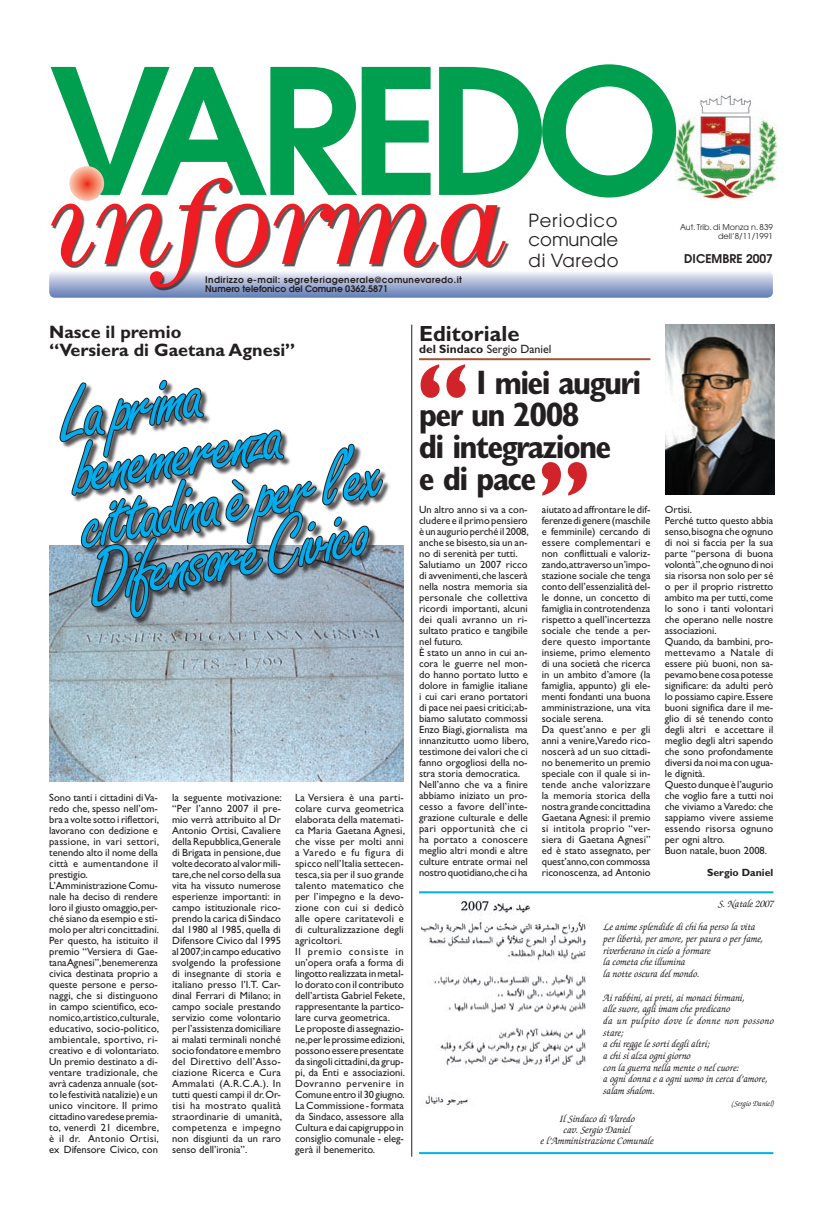
<style>
.page{position:relative;width:823px;height:1219px;background:#fff}
.page>*{position:absolute;margin:0;border:0;box-sizing:border-box;transform-origin:0 0}
.t1{font:600 173px "Avant Garde";letter-spacing:-.065em;color:#009f4f}
.t2{font:italic 125px "Century";letter-spacing:-.01em;color:#ee1d23}
.t3{font:700 condensed 110px "Gill Sans";color:#d1232a}
.t4{font:80px "Freestyle Script";color:#00aeef}
.t5{font:700 condensed 34px/32px "Gill Sans";letter-spacing:-.05em;color:#231f20}
.t6{font:700 22px "Gill Sans";color:#231f20}
.t7{font:700 18px/18px "Gill Sans";color:#231f20}
.t8{font:18px/19px "Avant Garde";letter-spacing:.04em;color:#231f20}
.t9{font:12px "Gill Sans";color:#231f20}
.t10{font:600 12px "Avant Garde";color:#231f20}
.t11{font:10.5px/11px "Gill Sans";color:#231f20}
.t12{font:italic 500 10.5px/11.7px "Zapf Chancery";color:#231f20}
.t13{font:700 10.5px "Gill Sans";color:#231f20}
.t14{font:600 9px/9px "Avant Garde";letter-spacing:.045em;color:#231f20}
.t15{font:8px/9px "Avant Garde";color:#231f20;text-align:right}
.t16{font:italic 500 8px "Zapf Chancery";color:#231f20}
.s1{font-weight:700}
</style>
<div class="page">
<img style="left:674px;top:94px;width:103px;height:106px">
<svg style="left:49px;top:272px;width:723px;height:26px;background:#92a4cc"></svg>
<div style="left:24px;top:151px;width:610px;height:143px;background:#231f20;opacity:.75"></div>
<svg style="left:69px;top:166px;width:35px;height:35px"></svg>
<hr style="left:419px;top:358px;width:231px;height:2px;background:#a75433">
<img style="left:665px;top:324px;width:109px;height:170px">
<hr style="left:411px;top:325px;width:1px;height:832px;background:#231f20">
<img style="left:49px;top:545px;width:354px;height:237px">
<div style="left:60px;top:381px;width:330px;height:245px;background:#231f20;opacity:.75"></div>
<svg style="left:51px;top:379px;width:335px;height:241px"></svg>
<img style="left:421px;top:900px;width:166px;height:207px">
<hr style="left:419px;top:1152px;width:353px;height:2px;background:#00aeef">
<hr style="left:419px;top:891px;width:353px;height:2px;background:#00aeef">
<h1 class="t1" style="left:140px;top:18px;width:543px">AREDO</h1>
<h3 class="t8" style="left:528px;top:211px;width:91px">Periodico comunale</h3>
<h3 class="t8" style="left:528px;top:251px;width:91px">di Varedo</h3>
<h2 class="t2" style="left:49px;top:149px;width:459px"><sup>V</sup>informa</h2>
<p class="t15" style="left:679px;top:222px;width:94px">Aut. Trib. di Monza n. 839 dell’8/11/1991</p>
<p class="t10" style="left:683px;top:251px;width:90px">DICEMBRE 2007</p>
<p class="t14" style="left:205px;top:275px;width:258px">Indirizzo e-mail: segreteriagenerale@comunevaredo.it<br>Numero telefonico del Comune 0362.5871</p>
<h3 class="t7" style="left:49px;top:323px;width:247px">Nasce il premio<br>“Versiera di Gaetana Agnesi”</h3>
<h3 class="t4" style="left:52px;top:370px;width:145px;rotate:-10deg">La prima</h3>
<h3 class="t4" style="left:61px;top:424px;width:217px;rotate:-10deg">benemerenza</h3>
<h3 class="t4" style="left:71px;top:478px;width:308px;rotate:-10deg">cittadina è per l’ex</h3>
<h3 class="t4" style="left:80px;top:532px;width:284px;rotate:-10deg">Difensore Civico</h3>
<p class="t11" style="left:49px;top:792px;width:111px">Sono tanti i cittadini di Va&shy;redo che, spesso nell’om&shy;bra a volte sotto i riflettori, lavorano con dedizione e passione, in vari settori, tenendo alto il nome della città e aumentandone il prestigio.<br>L’Amministrazione Comu&shy;nale ha deciso di rendere loro il giusto omaggio, per&shy;ché siano da esempio e sti&shy;molo per altri concittadini.<br>Per questo, ha istituito il premio “Versiera di Gae&shy;tana Agnesi”,benemerenza civica destinata proprio a queste persone e perso&shy;naggi, che si distinguono in campo scientifico, eco&shy;nomico,artistico,culturale, educativo, socio-politico, ambientale, sportivo, ri&shy;creativo e di volontariato.<br>Un premio destinato a di&shy;ventare tradizionale, che avrà cadenza annuale (sot&shy;to le festività natalizie) e un unico vincitore. Il primo cittadino varedese premia&shy;to, venerdì 21 dicembre, è il dr. Antonio Ortisi, ex Difensore Civico, con</p>
<p class="t11" style="left:172px;top:792px;width:111px;text-align:justify">la seguente motivazione: “Per l’anno 2007 il pre&shy;mio verrà attribuito al Dr Antonio Ortisi, Cavaliere della Repubblica,Generale di Brigata in pensione, due volte decorato al valor mili&shy;tare,che nel corso della sua vita ha vissuto numerose esperienze importanti: in campo istituzionale rico&shy;prendo la carica di Sindaco dal 1980 al 1985, quella di Difensore Civico dal 1995 al 2007;in campo educativo svolgendo la professione di insegnante di storia e italiano presso l’I.T. Car&shy;dinal Ferrari di Milano; in campo sociale prestando servizio come volontario per l’assistenza domiciliare ai malati terminali nonché socio fondatore e membro del Direttivo dell’Asso&shy;ciazione Ricerca e Cura Ammalati (A.R.C.A.). In tutti questi campi il dr. Or&shy;tisi ha mostrato qualità straordinarie di umanità, competenza e impegno non disgiunti da un raro senso dell’ironia”.</p>
<p class="t11" style="left:295px;top:792px;width:111px">La Versiera è una parti&shy;colare curva geometrica elaborata della matemati&shy;ca Maria Gaetana Agnesi, che visse per molti anni a Varedo e fu figura di spicco nell’Italia settecen&shy;tesca, sia per il suo grande talento matematico che per l’impegno e la devo&shy;zione con cui si dedicò alle opere caritatevoli e di culturalizzazione degli agricoltori.<br>Il premio consiste in un’opera orafa a forma di lingotto realizzata in metal&shy;lo dorato con il contributo dell’artista Gabriel Fekete, rappresentante la partico&shy;lare curva geometrica.<br>Le proposte di assegnazio&shy;ne,per le prossime edizioni, possono essere presentate da singoli cittadini,da grup&shy;pi, da Enti e associazioni.<br>Dovranno pervenire in<br>Comune entro il 30 giugno.<br>La Commissione - formata da Sindaco, assessore alla<br>Cultura e dai capigruppo in consiglio comunale - eleg&shy;gerà il benemerito.</p>
<h3 class="t6" style="left:419px;top:320px;width:102px">Editoriale</h3>
<p class="t9" style="left:419px;top:342px;width:134px"><span class="s1">del Sindaco</span> Sergio Daniel</p>
<h3 class="t5" style="left:418px;top:366px;width:224px;text-indent:58px">I miei auguri per un 2008<br>di integrazione<br>e di pace</h3>
<h3 class="t3" style="left:415px;top:338px;width:56px">“</h3>
<h3 class="t3" style="left:536px;top:435px;width:56px">”</h3>
<p class="t11" style="left:419px;top:504px;width:111px">Un altro anno si va a con&shy;cludere e il primo pensiero è un augurio perché il 2008, anche se bisesto, sia un an&shy;no di serenità per tutti.<br>Salutiamo un 2007 ricco di avvenimenti, che lascerà nella nostra memoria sia personale che collettiva ricordi importanti, alcuni dei quali avranno un ri&shy;sultato pratico e tangibile nel futuro.<br>È stato un anno in cui an&shy;cora le guerre nel mon&shy;do hanno portato lutto e dolore in famiglie italiane i cui cari erano portatori di pace nei paesi critici; ab&shy;biamo salutato commossi<br>Enzo Biagi, giornalista ma innanzitutto uomo libero, testimone dei valori che ci fanno orgogliosi della no&shy;stra storia democratica.<br>Nell’anno che va a finire abbiamo iniziato un pro&shy;cesso a favore dell’inte&shy;grazione culturale e delle pari opportunità che ci ha portato a conoscere meglio altri mondi e altre culture entrate ormai nel nostro quotidiano,che ci ha</p>
<p class="t11" style="left:541px;top:504px;width:110px">aiutato ad affrontare le dif&shy;ferenze di genere (maschile e femminile) cercando di essere complementari e non conflittuali e valoriz&shy;zando,attraverso un’impo&shy;stazione sociale che tenga conto dell’essenzialità del&shy;le donne, un concetto di famiglia in controtendenza rispetto a quell’incertezza sociale che tende a per&shy;dere questo importante insieme, primo elemento di una società che ricerca in un ambito d’amore (la famiglia, appunto) gli ele&shy;menti fondanti una buona amministrazione, una vita sociale serena.<br>Da quest’anno e per gli anni a venire,Varedo rico&shy;noscerà ad un suo cittadi&shy;no benemerito un premio speciale con il quale si in&shy;tende anche valorizzare la memoria storica della nostra grande concittadina<br>Gaetana Agnesi: il premio si intitola proprio “ver&shy;siera di Gaetana Agnesi” ed è stato assegnato, per quest’anno,con commossa riconoscenza, ad Antonio</p>
<p class="t11" style="left:664px;top:504px;width:110px">Ortisi.<br>Perché tutto questo abbia senso, bisogna che ognuno di noi si faccia per la sua parte “persona di buona volontà”,che ognuno di noi sia risorsa non solo per sé o per il proprio ristretto ambito ma per tutti, come lo sono i tanti volontari che operano nelle nostre associazioni.<br>Quando, da bambini, pro&shy;mettevamo a Natale di essere più buoni, non sa&shy;pevamo bene cosa potesse significare: da adulti però lo possiamo capire. Essere buoni significa dare il me&shy;glio di sé tenendo conto degli altri e accettare il meglio degli altri sapendo che sono profondamente diversi da noi ma con ugua&shy;le dignità.<br>Questo dunque è l’augurio che voglio fare a tutti noi che viviamo a Varedo: che sappiamo vivere assieme essendo risorsa ognuno per ogni altro.<br>Buon natale, buon 2008.</p>
<p class="t13" style="left:706px;top:866px;width:68px">Sergio Daniel</p>
<p class="t12" style="left:717px;top:898px;width:57px">S. Natale 2007</p>
<p class="t12" style="left:602px;top:922px;width:161px">Le anime splendide di chi ha perso la vita per libertà, per amore, per paura o per fame, riverberano in cielo a formare<br>la cometa che illumina<br>la notte oscura del mondo.</p>
<p class="t12" style="left:602px;top:992px;width:172px">Ai rabbini, ai preti, ai monaci birmani,<br>alle suore, agli imam che predicano<br>da un pulpito dove le donne non possono stare;<br>a chi regge le sorti degli altri;<br>a chi si alza ogni giorno<br>con la guerra nella mente o nel cuore:<br>a ogni donna e a ogni uomo in cerca d’amore, salam shalom.</p>
<p class="t16" style="left:730px;top:1099px;width:44px">(Sergio Daniel)</p>
<p class="t12" style="left:539px;top:1114px;width:115px;line-height:11px;text-align:center">Il Sindaco di Varedo<br>cav. Sergio Daniel<br>e l’Amministrazione Comunale</p>
</div>
